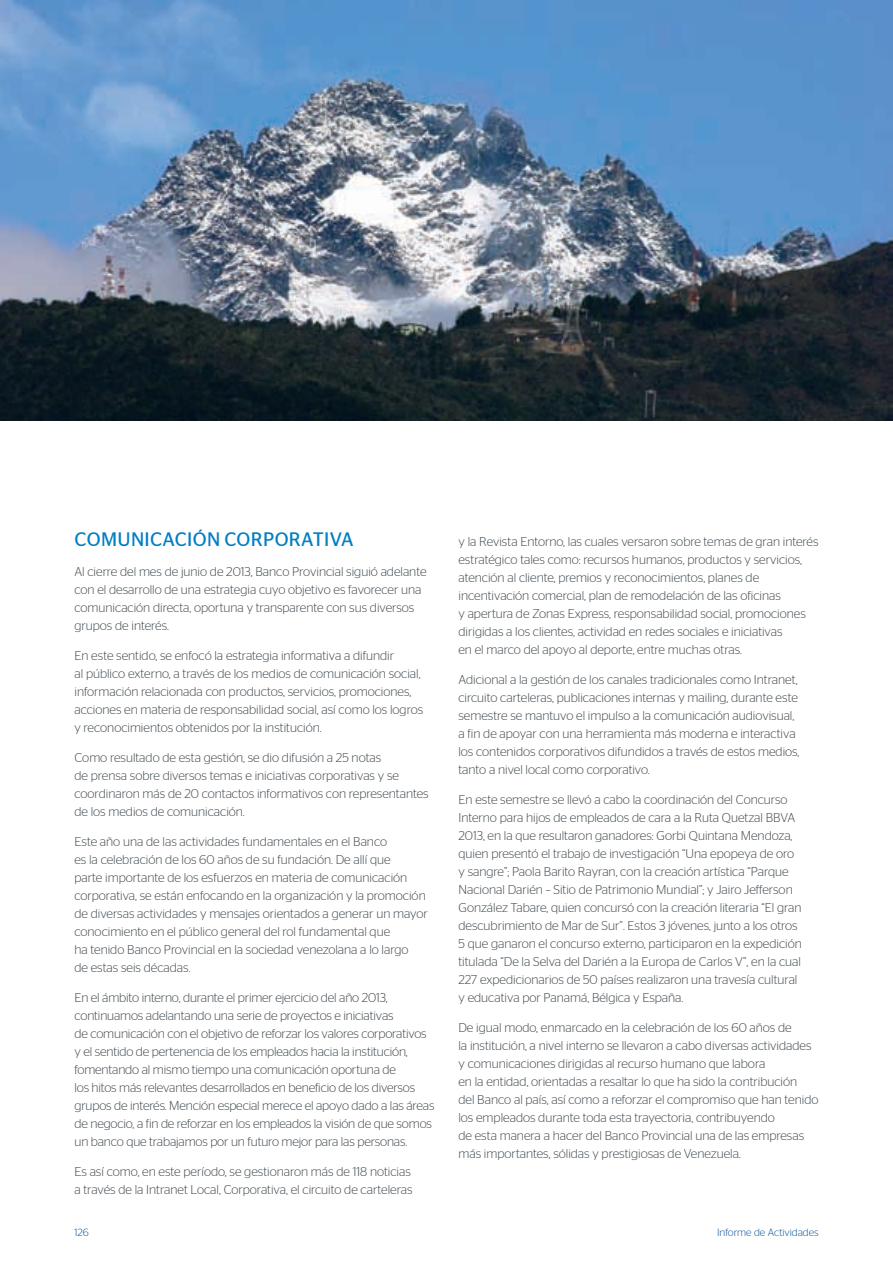
<style>
.page{position:relative;width:893px;height:1263px;background:#fff}
.page>*{position:absolute;margin:0;border:0;box-sizing:border-box;transform-origin:0 0}
.Subtítulo_2{font:19.5px "Stag Sans";letter-spacing:.02em;color:#007ec5}
.Texto_Gral{font:300 12.75px/18px "Stag Sans";color:#3d474e}
.t1{font:300 10.5px "Stag Sans";color:#01529a}
</style>
<div class="page">
<img style="left:0;top:0;width:893px;height:420px">
<p class="Subtítulo_2" style="left:75px;top:528px;width:281px">COMUNICACIÓN CORPORATIVA</p>
<p class="Texto_Gral" style="left:74px;top:562px;width:354px">Al cierre del mes de junio de 2013, Banco Provincial siguió adelante con el desarrollo de una estrategia cuyo objetivo es favorecer una comunicación directa, oportuna y transparente con sus diversos grupos de interés.</p>
<p class="Texto_Gral" style="left:74px;top:646px;width:350px">En este sentido, se enfocó la estrategia informativa a difundir<br>al público externo, a través de los medios de comunicación social, información relacionada con productos, servicios, promociones, acciones en materia de responsabilidad social, así como los logros y reconocimientos obtenidos por la institución.</p>
<p class="Texto_Gral" style="left:74px;top:748px;width:356px">Como resultado de esta gestión, se dio difusión a 25 notas<br>de prensa sobre diversos temas e iniciativas corporativas y se coordinaron más de 20 contactos informativos con representantes de los medios de comunicación.</p>
<p class="Texto_Gral" style="left:74px;top:832px;width:355px">Este año una de las actividades fundamentales en el Banco<br>es la celebración de los 60 años de su fundación. De allí que<br>parte importante de los esfuerzos en materia de comunicación corporativa, se están enfocando en la organización y la promoción de diversas actividades y mensajes orientados a generar un mayor conocimiento en el público general del rol fundamental que<br>ha tenido Banco Provincial en la sociedad venezolana a lo largo<br>de estas seis décadas.</p>
<p class="Texto_Gral" style="left:74px;top:988px;width:362px">En el ámbito interno, durante el primer ejercicio del año 2013, continuamos adelantando una serie de proyectos e iniciativas<br>de comunicación con el objetivo de reforzar los valores corporativos y el sentido de pertenencia de los empleados hacia la institución, fomentando al mismo tiempo una comunicación oportuna de<br>los hitos más relevantes desarrollados en beneficio de los diversos grupos de interés. Mención especial merece el apoyo dado a las áreas de negocio, a fin de reforzar en los empleados la visión de que somos un banco que trabajamos por un futuro mejor para las personas.</p>
<p class="Texto_Gral" style="left:74px;top:1162px;width:340px">Es así como, en este período, se gestionaron más de 118 noticias a través de la Intranet Local, Corporativa, el circuito de carteleras</p>
<p class="Texto_Gral" style="left:458px;top:532px;width:361px">y la Revista Entorno, las cuales versaron sobre temas de gran interés estratégico tales como: recursos humanos, productos y servicios, atención al cliente, premios y reconocimientos, planes de incentivación comercial, plan de remodelación de las oficinas<br>y apertura de Zonas Express, responsabilidad social, promociones dirigidas a los clientes, actividad en redes sociales e iniciativas<br>en el marco del apoyo al deporte, entre muchas otras.</p>
<p class="Texto_Gral" style="left:458px;top:670px;width:342px">Adicional a la gestión de los canales tradicionales como Intranet, circuito carteleras, publicaciones internas y mailing, durante este semestre se mantuvo el impulso a la comunicación audiovisual, a fin de apoyar con una herramienta más moderna e interactiva los contenidos corporativos difundidos a través de estos medios, tanto a nivel local como corporativo.</p>
<p class="Texto_Gral" style="left:458px;top:790px;width:345px">En este semestre se llevó a cabo la coordinación del Concurso Interno para hijos de empleados de cara a la Ruta Quetzal BBVA 2013, en la que resultaron ganadores: Gorbi Quintana Mendoza, quien presentó el trabajo de investigación “Una epopeya de oro y sangre”; Paola Barito Rayran, con la creación artística “Parque Nacional Darién – Sitio de Patrimonio Mundial”; y Jairo Jefferson González Tabare, quien concursó con la creación literaria “El gran descubrimiento de Mar de Sur”. Estos 3 jóvenes, junto a los otros 5 que ganaron el concurso externo, participaron en la expedición titulada “De la Selva del Darién a la Europa de Carlos V”, en la cual 227 expedicionarios de 50 países realizaron una travesía cultural y educativa por Panamá, Bélgica y España.</p>
<p class="Texto_Gral" style="left:458px;top:1019px;width:361px">De igual modo, enmarcado en la celebración de los 60 años de<br>la institución, a nivel interno se llevaron a cabo diversas actividades y comunicaciones dirigidas al recurso humano que labora<br>en la entidad, orientadas a resaltar lo que ha sido la contribución<br>del Banco al país, así como a reforzar el compromiso que han tenido los empleados durante toda esta trayectoria, contribuyendo<br>de esta manera a hacer del Banco Provincial una de las empresas más importantes, sólidas y prestigiosas de Venezuela.</p>
<p class="t1" style="left:74px;top:1227px;width:16px">126</p>
<p class="t1" style="left:717px;top:1227px;width:103px">Informe de Actividades</p>
</div>
